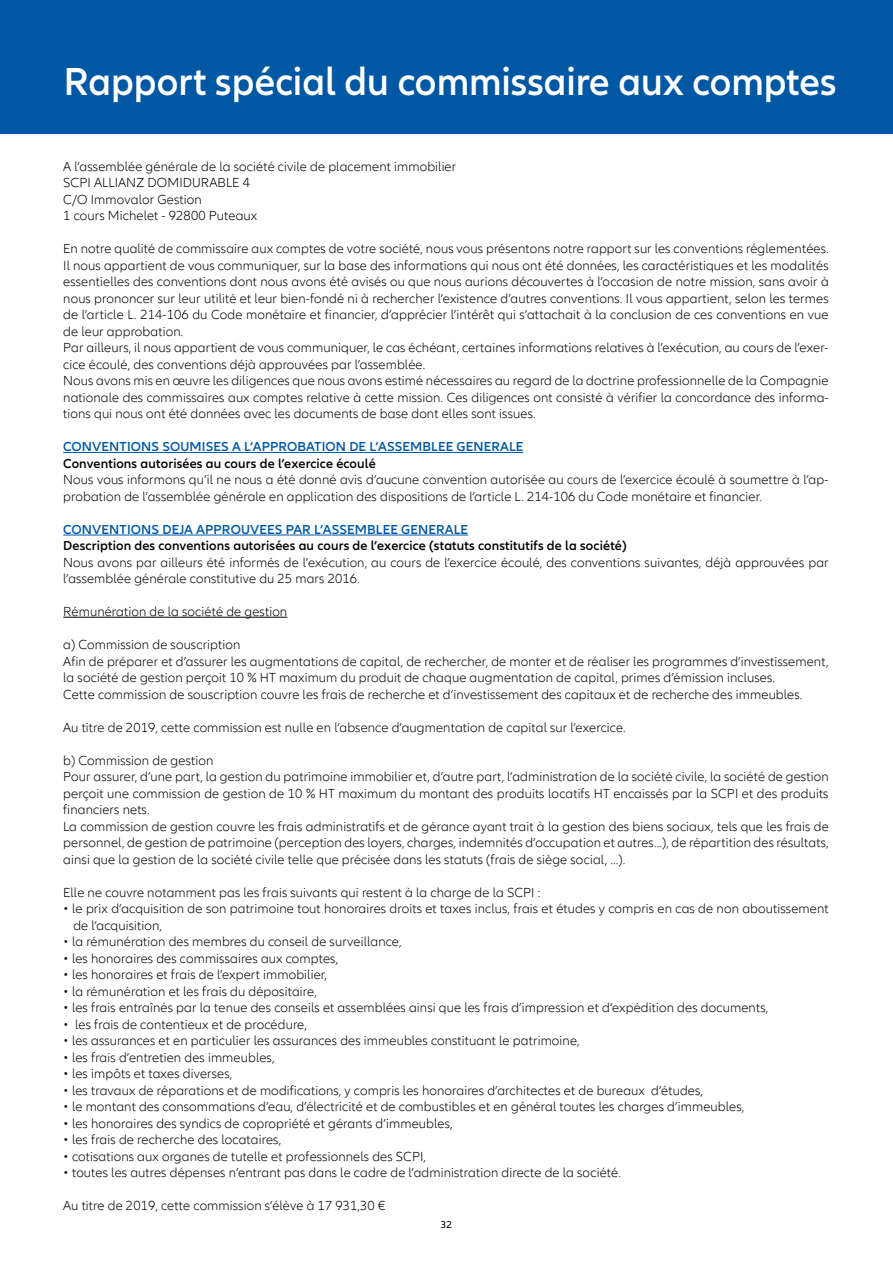
<style>
.page{position:relative;width:893px;height:1263px;background:#fff}
.page>*{position:absolute;margin:0;border:0;box-sizing:border-box;transform-origin:0 0}
.t1{font:600 40.5px "Allianz Neo";color:#fff}
.t2{font:300 13.5px/16.5px "Allianz Neo";letter-spacing:.01em;color:#000}
.t3{font:600 13.5px "Allianz Neo";letter-spacing:.01em;color:#000}
.t4{font:600 13.5px "Allianz Neo";letter-spacing:.01em;color:#0058a4}
.t5{font:10.5px "Allianz Neo";color:#000}
</style>
<div class="page">
<div style="left:0;top:0;width:893px;height:133px;background:#0058a4"></div>
<hr style="left:63px;top:452px;width:460px;height:1px;background:#0058a4">
<hr style="left:63px;top:535px;width:405px;height:1px;background:#0058a4">
<hr style="left:63px;top:617px;width:224px;height:1px;background:#000">
<h1 class="t1" style="left:64px;top:58px;width:774px">Rapport spécial du commissaire aux comptes</h1>
<p class="t2" style="left:63px;top:158px;width:395px">a l’assemblée générale de la société civile de placement immobilier ScPi allianZ domidUrable 4<br>c/o immovalor Gestion<br>1 cours michelet - 92800 Puteaux</p>
<p class="t2" style="left:63px;top:240px;width:767px">en notre qualité de commissaire aux comptes de votre société, nous vous présentons notre rapport sur les conventions réglementées. il nous appartient de vous communiquer, sur la base des informations qui nous ont été données, les caractéristiques et les modalités essentielles des conventions dont nous avons été avisés ou que nous aurions découvertes à l’occasion de notre mission, sans avoir à nous prononcer sur leur utilité et leur bien-fondé ni à rechercher l’existence d’autres conventions. il vous appartient, selon les termes de l’article L. 214-106 du Code monétaire et financier, d’apprécier l’intérêt qui s’attachait à la conclusion de ces conventions en vue de leur approbation.<br>Par ailleurs, il nous appartient de vous communiquer, le cas échéant, certaines informations relatives à l’exécution, au cours de l’exer&shy;cice écoulé, des conventions déjà approuvées par l’assemblée.<br>nous avons mis en œuvre les diligences que nous avons estimé nécessaires au regard de la doctrine professionnelle de la compagnie nationale des commissaires aux comptes relative à cette mission. Ces diligences ont consisté à vérifier la concordance des informa&shy;tions qui nous ont été données avec les documents de base dont elles sont issues.</p>
<p class="t4" style="left:63px;top:439px;width:462px">CONVENTIONS SOUMISES A L’APPROBATION DE L’ASSEMBLEE GENERALE</p>
<p class="t3" style="left:63px;top:455px;width:314px">Conventions autorisées au cours de l’exercice écoulé</p>
<p class="t2" style="left:63px;top:471px;width:767px">nous vous informons qu’il ne nous a été donné avis d’aucune convention autorisée au cours de l’exercice écoulé à soumettre à l’ap&shy;probation de l’assemblée générale en application des dispositions de l’article L. 214-106 du Code monétaire et financier.</p>
<p class="t4" style="left:63px;top:521px;width:406px">CONVENTIONS DEJA APPROUVEES PAR L’ASSEMBLEE GENERALE</p>
<p class="t3" style="left:63px;top:538px;width:565px">Description des conventions autorisées au cours de l’exercice (statuts constitutifs de la société)</p>
<p class="t2" style="left:63px;top:554px;width:767px">nous avons par ailleurs été informés de l’exécution, au cours de l’exercice écoulé, des conventions suivantes, déjà approuvées par l’assemblée générale constitutive du 25 mars 2016.</p>
<p class="t2" style="left:63px;top:603px;width:226px">rémunération de la société de gestion</p>
<p class="t2" style="left:63px;top:636px;width:767px">a) commission de souscription<br>Afin de préparer et d’assurer les augmentations de capital, de rechercher, de monter et de réaliser les programmes d’investissement, la société de gestion perçoit 10 % Ht maximum du produit de chaque augmentation de capital, primes d’émission incluses.<br>cette commission de souscription couvre les frais de recherche et d’investissement des capitaux et de recherche des immeubles.</p>
<p class="t2" style="left:63px;top:719px;width:564px">au titre de 2019, cette commission est nulle en l’absence d’augmentation de capital sur l’exercice.</p>
<p class="t2" style="left:63px;top:752px;width:767px">b) commission de gestion<br>Pour assurer, d’une part, la gestion du patrimoine immobilier et, d’autre part, l’administration de la société civile, la société de gestion perçoit une commission de gestion de 10 % Ht maximum du montant des produits locatifs Ht encaissés par la ScPi et des produits financiers nets.<br>la commission de gestion couvre les frais administratifs et de gérance ayant trait à la gestion des biens sociaux, tels que les frais de personnel, de gestion de patrimoine (perception des loyers, charges, indemnités d’occupation et autres…), de répartition des résultats, ainsi que la gestion de la société civile telle que précisée dans les statuts (frais de siège social, …).</p>
<p class="t2" style="left:63px;top:884px;width:479px">elle ne couvre notamment pas les frais suivants qui restent à la charge de la ScPi :</p>
<p class="t2" style="left:73px;top:900px;width:757px;text-indent:-10px">• le prix d’acquisition de son patrimoine tout honoraires droits et taxes inclus, frais et études y compris en cas de non aboutissement de l’acquisition,</p>
<p class="t2" style="left:63px;top:933px;width:340px">• la rémunération des membres du conseil de surveillance,</p>
<p class="t2" style="left:63px;top:950px;width:276px">• les honoraires des commissaires aux comptes,</p>
<p class="t2" style="left:63px;top:966px;width:265px">• les honoraires et frais de l’expert immobilier,</p>
<p class="t2" style="left:63px;top:983px;width:255px">• la rémunération et les frais du dépositaire,</p>
<p class="t2" style="left:63px;top:999px;width:706px">• les frais entraînés par la tenue des conseils et assemblées ainsi que les frais d’impression et d’expédition des documents,</p>
<p class="t2" style="left:63px;top:1016px;width:245px">• les frais de contentieux et de procédure,</p>
<p class="t2" style="left:63px;top:1032px;width:518px">• les assurances et en particulier les assurances des immeubles constituant le patrimoine,</p>
<p class="t2" style="left:63px;top:1049px;width:213px">• les frais d’entretien des immeubles,</p>
<p class="t2" style="left:63px;top:1065px;width:171px">• les impôts et taxes diverses,</p>
<p class="t2" style="left:63px;top:1082px;width:641px">• les travaux de réparations et de modifications, y compris les honoraires d’architectes et de bureaux d’études,</p>
<p class="t2" style="left:63px;top:1098px;width:682px">• le montant des consommations d’eau, d’électricité et de combustibles et en général toutes les charges d’immeubles,</p>
<p class="t2" style="left:63px;top:1115px;width:391px">• les honoraires des syndics de copropriété et gérants d’immeubles,</p>
<p class="t2" style="left:63px;top:1131px;width:219px">• les frais de recherche des locataires,</p>
<p class="t2" style="left:63px;top:1148px;width:364px">• cotisations aux organes de tutelle et professionnels des SCPI,</p>
<p class="t2" style="left:63px;top:1164px;width:559px">• toutes les autres dépenses n’entrant pas dans le cadre de l’administration directe de la société.</p>
<p class="t2" style="left:63px;top:1197px;width:323px">au titre de 2019, cette commission s’élève à 17 931,30 €</p>
<p class="t5" style="left:441px;top:1219px;width:13px">32</p>
</div>
